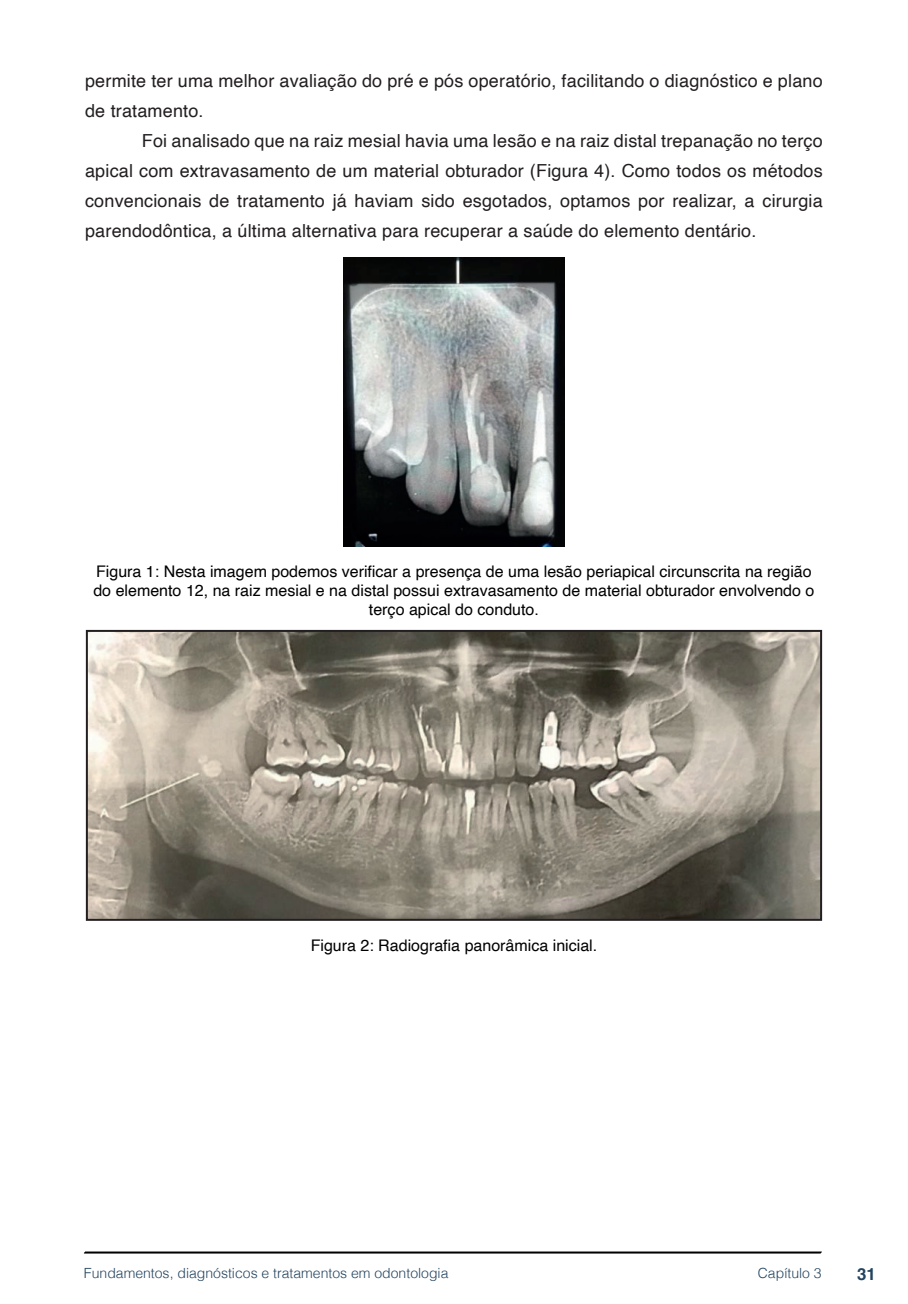
<style>
.page{position:relative;width:908px;height:1304px;background:#fff}
.page>*{position:absolute;margin:0;border:0;box-sizing:border-box;transform-origin:0 0}
.txt{font:18px/30px "Helvetica";letter-spacing:.01em;color:#231f20}
.t1{font:700 16.8px "Helvetica";color:#23445f}
.imagens_graf_tab{font:16px/19.2px "Helvetica";color:#000;text-align:center}
.t2{font:300 14px "Helvetica";color:#23445f}
</style>
<div class="page">
<svg style="left:84px;top:1251px;width:737px;height:3px;background:#515151"></svg>
<img style="left:343px;top:257px;width:221px;height:289px">
<img style="left:89px;top:633px;width:729px;height:285px">
<div style="left:86px;top:630px;width:735px;height:291px;border:2px solid #231f20"></div>
<p class="txt" style="left:85px;top:66px;width:738px">permite ter uma melhor avaliação do pré e pós operatório, facilitando o diagnóstico e plano de tratamento.</p>
<p class="txt" style="left:85px;top:126px;width:738px;text-align:justify;text-indent:57px">Foi analisado que na raiz mesial havia uma lesão e na raiz distal trepanação no terço apical com extravasamento de um material obturador (Figura 4). Como todos os métodos convencionais de tratamento já haviam sido esgotados, optamos por realizar, a cirurgia parendodôntica, a última alternativa para recuperar a saúde do elemento dentário.</p>
<p class="imagens_graf_tab" style="left:93px;top:562px;width:722px">Figura 1: Nesta imagem podemos verificar a presença de uma lesão periapical circunscrita na região do elemento 12, na raiz mesial e na distal possui extravasamento de material obturador envolvendo o terço apical do conduto.</p>
<p class="imagens_graf_tab" style="left:310px;top:937px;width:288px">Figura 2: Radiografia panorâmica inicial.</p>
<p class="t2" style="left:84px;top:1261px;width:366px">Fundamentos, diagnósticos e tratamentos em odontologia</p>
<p class="t2" style="left:757px;top:1261px;width:65px">Capítulo 3</p>
<p class="t1" style="left:856px;top:1264px;width:20px">31</p>
</div>
